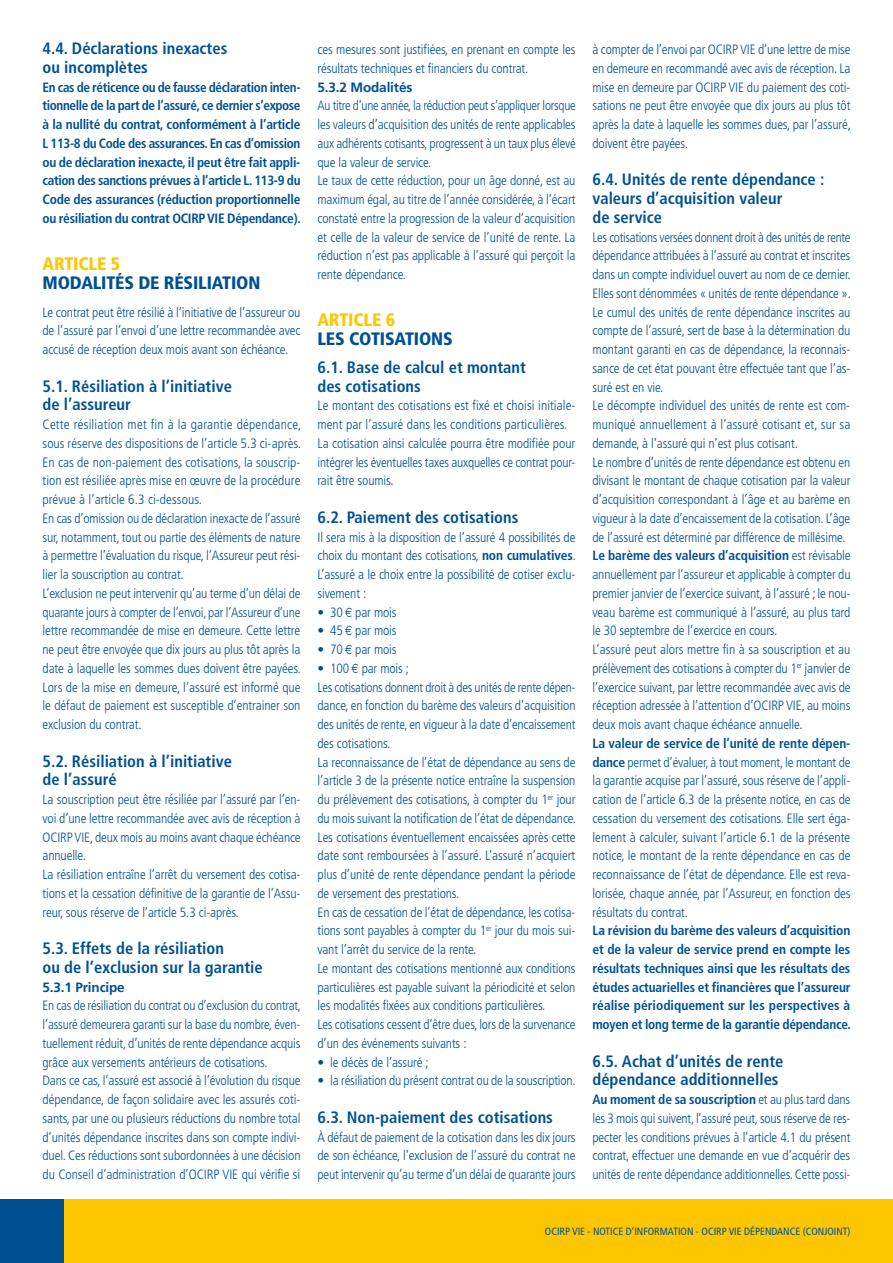
<style>
.page{position:relative;width:893px;height:1263px;background:#fff}
.page>*{position:absolute;margin:0;border:0;box-sizing:border-box;transform-origin:0 0}
.t1{font:900 condensed 18px "Frutiger";letter-spacing:-.01em;color:#005192}
.t2{font:900 condensed 18px "Frutiger";letter-spacing:-.01em;color:#fdc600}
.t3{font:700 condensed 16.5px/18.8px "Frutiger";color:#005192}
.t4{font:300 condensed 13.5px/18.8px "Frutiger";letter-spacing:-.01em;color:#005192}
.t5{font:700 condensed 13.5px/18.8px "Frutiger";letter-spacing:-.02em;color:#005192;text-align:justify}
.t6{font:700 13.5px "Frutiger";letter-spacing:-.01em;color:#005192}
.t7{font:condensed 10.5px "Frutiger";color:#005192}
.s1{font-weight:700}
.s2{font-family:"Euro Sans";font-weight:400;font-stretch:normal}
</style>
<div class="page">
<div style="left:0;top:1200px;width:893px;height:63px;background:#fdc600"></div>
<div style="left:0;top:1200px;width:64px;height:63px;background:#005192"></div>
<p class="t3" style="left:43px;top:39px;width:186px">4.4. Déclarations inexactes ou incomplètes</p>
<p class="t5" style="left:43px;top:77px;width:260px">En cas de réticence ou de fausse déclaration inten&shy;tionnelle de la part de l’assuré, ce dernier s’expose à la nullité du contrat, conformément à l’article L 113-8 du Code des assurances. En cas d’omission ou de déclaration inexacte, il peut être fait appli&shy;cation des sanctions prévues à l’article L. 113-9 du Code des assurances (réduction proportionnelle ou résiliation du contrat OCIRP VIE Dépendance).</p>
<h1 class="t2" style="left:43px;top:253px;width:79px">ARTICLE 5</h1>
<h1 class="t1" style="left:43px;top:272px;width:219px">MODALITÉS DE RÉSILIATION</h1>
<p class="t4" style="left:43px;top:303px;width:259px;text-align:justify">Le contrat peut être résilié à l’initiative de l’assureur ou de l’assuré par l’envoi d’une lettre recommandée avec accusé de réception deux mois avant son échéance.</p>
<p class="t3" style="left:43px;top:376px;width:191px">5.1. Résiliation à l’initiative de l’assureur</p>
<p class="t4" style="left:43px;top:415px;width:260px">Cette résiliation met fin à la garantie dépendance, sous réserve des dispositions de l’article 5.3 ci-après.<br>En cas de non-paiement des cotisations, la souscrip‑ tion est résiliée après mise en œuvre de la procédure prévue à l’article 6.3 ci-dessous.<br>En cas d’omission ou de déclaration inexacte de l’assuré sur, notamment, tout ou partie des éléments de nature à permettre l’évaluation du risque, l’Assureur peut rési‑ lier la souscription au contrat.<br>L’exclusion ne peut intervenir qu’au terme d’un délai de quarante jours à compter de l’envoi, par l’Assureur d’une lettre recommandée de mise en demeure. Cette lettre ne peut être envoyée que dix jours au plus tôt après la date à laquelle les sommes dues doivent être payées.<br>Lors de la mise en demeure, l’assuré est informé que le défaut de paiement est susceptible d’entrainer son exclusion du contrat.</p>
<p class="t3" style="left:43px;top:751px;width:191px">5.2. Résiliation à l’initiative de l’assuré</p>
<p class="t4" style="left:43px;top:790px;width:260px">La souscription peut être résiliée par l’assuré par l’en‑ voi d’une lettre recommandée avec avis de réception à OCIRP VIE, deux mois au moins avant chaque échéance annuelle.<br>La résiliation entraîne l’arrêt du versement des cotisa‑ tions et la cessation définitive de la garantie de l’Assu‑ reur, sous réserve de l’article 5.3 ci-après.</p>
<p class="t3" style="left:43px;top:939px;width:222px">5.3. Effets de la résiliation<br>ou de l’exclusion sur la garantie</p>
<p class="t6" style="left:43px;top:979px;width:84px">5.3.1 Principe</p>
<p class="t4" style="left:43px;top:996px;width:260px">En cas de résiliation du contrat ou d’exclusion du contrat, l’assuré demeurera garanti sur la base du nombre, éven‑ tuellement réduit, d’unités de rente dépendance acquis grâce aux versements antérieurs de cotisations.<br>Dans ce cas, l’assuré est associé à l’évolution du risque dépendance, de façon solidaire avec les assurés coti‑ sants, par une ou plusieurs réductions du nombre total d’unités dépendance inscrites dans son compte indivi‑ duel. Ces réductions sont subordonnées à une décision du Conseil d’administration d’OCIRP VIE qui vérifie si</p>
<p class="t4" style="left:317px;top:40px;width:259px">ces mesures sont justifiées, en prenant en compte les résultats techniques et financiers du contrat.</p>
<p class="t6" style="left:317px;top:79px;width:96px">5.3.2 Modalités</p>
<p class="t4" style="left:317px;top:96px;width:260px">Au titre d’une année, la réduction peut s’appliquer lorsque les valeurs d’acquisition des unités de rente applicables aux adhérents cotisants, progressent à un taux plus élevé que la valeur de service.<br>Le taux de cette réduction, pour un âge donné, est au maximum égal, au titre de l’année considérée, à l’écart constaté entre la progression de la valeur d’acquisition et celle de la valeur de service de l’unité de rente. La réduction n’est pas applicable à l’assuré qui perçoit la rente dépendance.</p>
<h1 class="t2" style="left:317px;top:309px;width:79px">ARTICLE 6</h1>
<h1 class="t1" style="left:317px;top:328px;width:137px">LES COTISATIONS</h1>
<p class="t3" style="left:317px;top:358px;width:210px">6.1. Base de calcul et montant des cotisations</p>
<p class="t4" style="left:317px;top:396px;width:259px">Le montant des cotisations est fixé et choisi initiale‑ ment par l’assuré dans les conditions particulières.<br>La cotisation ainsi calculée pourra être modifiée pour intégrer les éventuelles taxes auxquelles ce contrat pour‑ rait être soumis.</p>
<p class="t3" style="left:317px;top:508px;width:202px">6.2. Paiement des cotisations</p>
<p class="t4" style="left:317px;top:528px;width:260px;text-align:justify">Il sera mis à la disposition de l’assuré 4 possibilités de choix du montant des cotisations, <span class="s1">non cumulatives</span>.<br>L’assuré a le choix entre la possibilité de cotiser exclu‑ sivement :</p>
<p class="t4" style="left:317px;top:603px;width:81px">• 30 <span class="s2">€</span> par mois</p>
<p class="t4" style="left:317px;top:621px;width:81px">• 45 <span class="s2">€</span> par mois</p>
<p class="t4" style="left:317px;top:640px;width:81px">• 70 <span class="s2">€</span> par mois</p>
<p class="t4" style="left:317px;top:659px;width:260px">• 100 <span class="s2">€</span> par mois ;<br>Les cotisations donnent droit à des unités de rente dépen‑ dance, en fonction du barème des valeurs d’acquisition des unités de rente, en vigueur à la date d’encaissement des cotisations.<br>La reconnaissance de l’état de dépendance au sens de l’article 3 de la présente notice entraîne la suspension du prélèvement des cotisations, à compter du 1<sup>er</sup> jour du mois suivant la notification de l’état de dépendance.<br>Les cotisations éventuellement encaissées après cette date sont remboursées à l’assuré. L’assuré n’acquiert plus d’unité de rente dépendance pendant la période de versement des prestations.<br>En cas de cessation de l’état de dépendance, les cotisa‑ tions sont payables à compter du 1<sup>er</sup> jour du mois sui‑ vant l’arrêt du service de la rente.<br>Le montant des cotisations mentionné aux conditions particulières est payable suivant la périodicité et selon les modalités fixées aux conditions particulières.<br>Les cotisations cessent d’être dues, lors de la survenance d’un des événements suivants :</p>
<p class="t4" style="left:317px;top:1053px;width:113px">• le décès de l’assuré ;</p>
<p class="t4" style="left:317px;top:1071px;width:260px">• la résiliation du présent contrat ou de la souscription.</p>
<p class="t3" style="left:317px;top:1108px;width:237px">6.3. Non-paiement des cotisations</p>
<p class="t4" style="left:317px;top:1128px;width:260px;text-align:justify">À défaut de paiement de la cotisation dans les dix jours de son échéance, l’exclusion de l’assuré du contrat ne peut intervenir qu’au terme d’un délai de quarante jours</p>
<p class="t4" style="left:592px;top:40px;width:260px;text-align:justify">à compter de l’envoi par OCIRP VIE d’une lettre de mise en demeure en recommandé avec avis de réception. La mise en demeure par OCIRP VIE du paiement des coti‑ sations ne peut être envoyée que dix jours au plus tôt après la date à laquelle les sommes dues, par l’assuré, doivent être payées.</p>
<p class="t3" style="left:592px;top:170px;width:233px">6.4. Unités de rente dépendance : valeurs d’acquisition valeur<br>de service</p>
<p class="t4" style="left:592px;top:228px;width:260px">Les cotisations versées donnent droit à des unités de rente dépendance attribuées à l’assuré au contrat et inscrites dans un compte individuel ouvert au nom de ce dernier.<br>Elles sont dénommées « unités de rente dépendance ».<br>Le cumul des unités de rente dépendance inscrites au compte de l’assuré, sert de base à la détermination du montant garanti en cas de dépendance, la reconnais‑ sance de cet état pouvant être effectuée tant que l’as‑ suré est en vie.<br>Le décompte individuel des unités de rente est com‑ muniqué annuellement à l’assuré cotisant et, sur sa demande, à l’assuré qui n’est plus cotisant.<br>Le nombre d’unités de rente dépendance est obtenu en divisant le montant de chaque cotisation par la valeur d’acquisition correspondant à l’âge et au barème en vigueur à la date d’encaissement de la cotisation. L’âge de l’assuré est déterminé par différence de millésime.<br><span class="s1">Le barème des valeurs d’acquisition</span> est révisable annuellement par l’assureur et applicable à compter du premier janvier de l’exercice suivant, à l’assuré ; le nou‑ veau barème est communiqué à l’assuré, au plus tard le 30 septembre de l’exercice en cours.<br>L’assuré peut alors mettre fin à sa souscription et au prélèvement des cotisations à compter du 1<sup>er</sup> janvier de l’exercice suivant, par lettre recommandée avec avis de réception adressée à l’attention d’OCIRP VIE, au moins deux mois avant chaque échéance annuelle.</p>
<p class="t4" style="left:592px;top:734px;width:260px;text-align:justify"><span class="s1">La valeur de service de l’unité de rente dépen&shy;dance</span> permet d’évaluer, à tout moment, le montant de la garantie acquise par l’assuré, sous réserve de l’appli‑ cation de l’article 6.3 de la présente notice, en cas de cessation du versement des cotisations. Elle sert éga‑ lement à calculer, suivant l’article 6.1 de la présente notice, le montant de la rente dépendance en cas de reconnaissance de l’état de dépendance. Elle est reva‑ lorisée, chaque année, par l’Assureur, en fonction des résultats du contrat.</p>
<p class="t5" style="left:592px;top:921px;width:260px">La révision du barème des valeurs d’acquisition et de la valeur de service prend en compte les résultats techniques ainsi que les résultats des études actuarielles et financières que l’assureur réalise périodiquement sur les perspectives à moyen et long terme de la garantie dépendance.</p>
<p class="t3" style="left:592px;top:1051px;width:192px">6.5. Achat d’unités de rente dépendance additionnelles</p>
<p class="t4" style="left:592px;top:1090px;width:259px;text-align:justify"><span class="s1">Au moment de sa souscription</span> et au plus tard dans les 3 mois qui suivent, l’assuré peut, sous réserve de res‑ pecter les conditions prévues à l’article 4.1 du présent contrat, effectuer une demande en vue d’acquérir des unités de rente dépendance additionnelles. Cette possi‑</p>
<p class="t7" style="left:545px;top:1225px;width:307px">OCIRP VIE - NOTICE D’INFORMATION - OCIRP VIE DÉPENDANCE (CONJOINT)</p>
</div>
